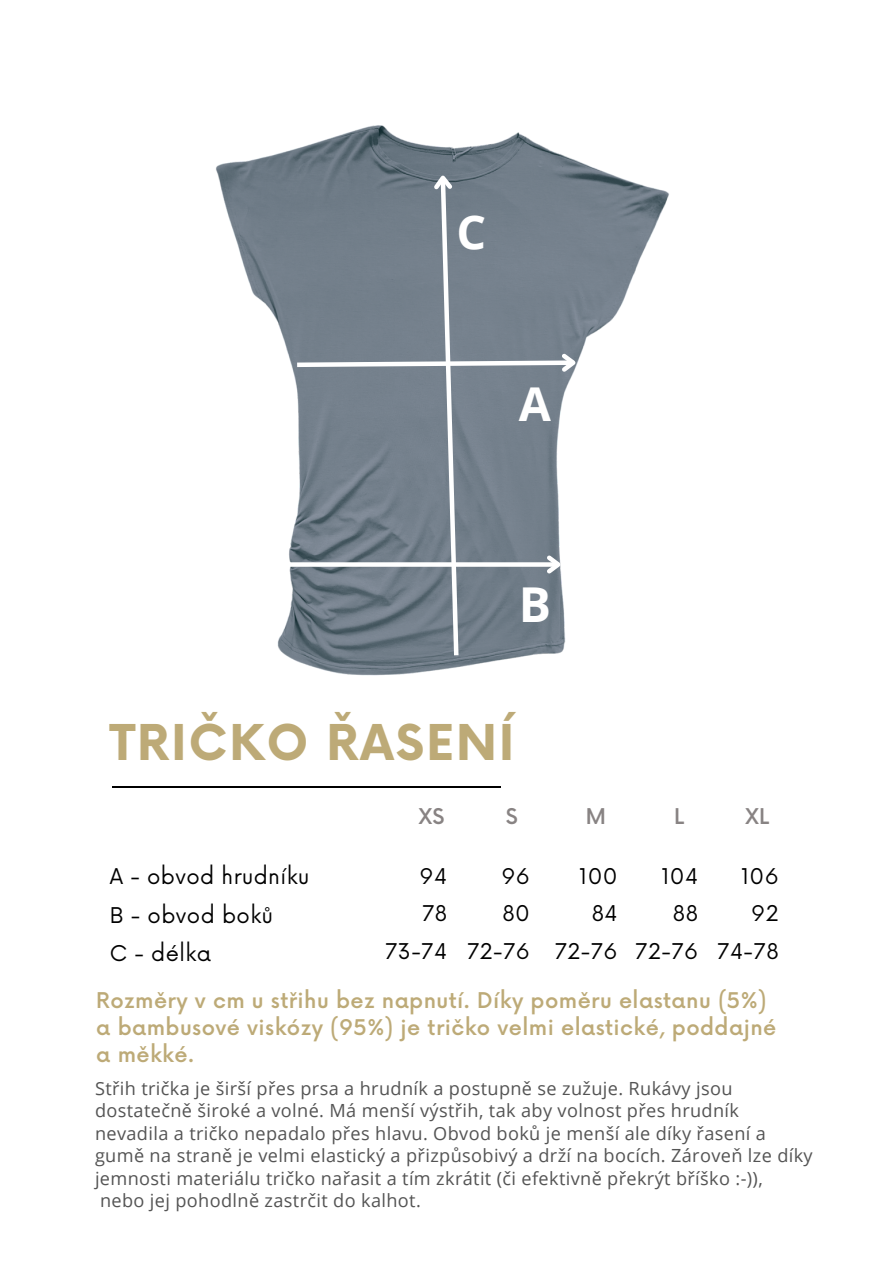
<style>
.page{position:relative;width:894px;height:1264px;background:#fff}
.page>*{position:absolute;margin:0;border:0;box-sizing:border-box;transform-origin:0 0}
.t1{font:700 48px "Now";letter-spacing:.04em;color:#bdaa77}
.t2{font:700 48px "Open Sans";color:#fff}
.t3{font:700 46.65px "Open Sans";color:#fff}
.t4{font:500 21.15px/27px "Now";letter-spacing:.02em;color:#bdaa77}
.t5{font:21.15px/37.7px "Now";letter-spacing:.02em;color:#000;text-align:right}
.t6{font:500 21.15px "Now";color:#888383}
.t7{font:18.15px/22.5px "Open Sans";letter-spacing:.02em;color:#545454}
</style>
<div class="page">
<img style="left:216px;top:125px;width:453px;height:551px">
<div style="left:271px;top:562px;width:287px;height:5px;background:#fff"></div>
<svg style="left:292px;top:170px;width:288px;height:490px"></svg>
<hr style="left:112px;top:786px;width:388px;height:2px;background:#000">
<h2 class="t3" style="left:456px;top:199px;width:31px">C</h2>
<h2 class="t3" style="left:518px;top:371px;width:34px">A</h2>
<h1 class="t2" style="left:518px;top:570px;width:34px">B</h1>
<h1 class="t1" style="left:110px;top:717px;width:406px">TRIČKO ŘASENÍ</h1>
<p class="t6" style="left:418px;top:805px;width:27px">XS</p>
<p class="t6" style="left:505px;top:805px;width:13px">S</p>
<p class="t6" style="left:585px;top:805px;width:22px">M</p>
<p class="t6" style="left:674px;top:805px;width:12px">L</p>
<p class="t6" style="left:745px;top:805px;width:25px">XL</p>
<p class="t5" style="left:110px;top:858px;width:201px;line-height:38.2px;text-align:left">A - obvod hrudníku<br>B - obvod boků<br>C - délka</p>
<p class="t5" style="left:385px;top:858px;width:63px">94<br>78<br>73-74</p>
<p class="t5" style="left:467px;top:858px;width:64px">96<br>80<br>72-76</p>
<p class="t5" style="left:554px;top:858px;width:64px">100<br>84<br>72-76</p>
<p class="t5" style="left:635px;top:858px;width:64px">104<br>88<br>72-76</p>
<p class="t5" style="left:717px;top:858px;width:63px">106<br>92<br>74-78</p>
<p class="t4" style="left:96px;top:987px;width:681px">Rozměry v cm u střihu bez napnutí. Díky poměru elastanu (5%) a bambusové viskózy (95%) je tričko velmi elastické, poddajné a měkké.</p>
<p class="t7" style="left:95px;top:1076px;width:719px">Střih trička je širší přes prsa a hrudník a postupně se zužuje. Rukávy jsou dostatečně široké a volné. Má menší výstřih, tak aby volnost přes hrudník nevadila a tričko nepadalo přes hlavu. Obvod boků je menší ale díky řasení a gumě na straně je velmi elastický a přizpůsobivý a drží na bocích. Zároveň lze díky jemnosti materiálu tričko nařasit a tím zkrátit (či efektivně překrýt bříško :-)),<br>nebo jej pohodlně zastrčit do kalhot.</p>
</div>
